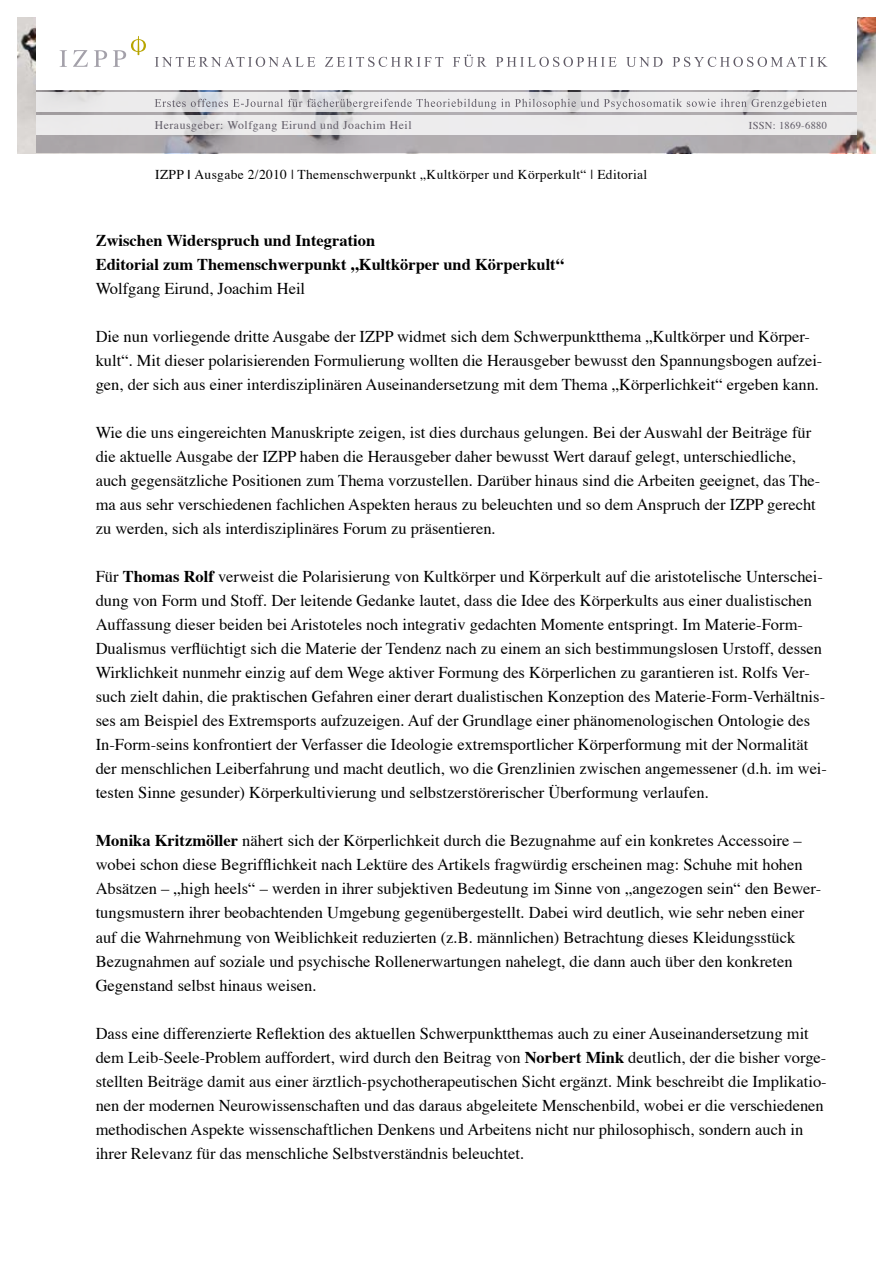
<style>
.page{position:relative;width:893px;height:1263px;background:#fff}
.page>*{position:absolute;margin:0;border:0;box-sizing:border-box;transform-origin:0 0}
.t1{font:16.5px/24px "Times";color:#000}
.t2{font:700 16.5px/24px "Times";color:#000}
.t3{font:13.5px "Times";letter-spacing:.025em;color:#000}
.t4{font:11.7px "Times";letter-spacing:.05em;color:#605b66}
.t5{font:10.5px "Times";letter-spacing:.03em;color:#605b66}
.s1{font-weight:700}
</style>
<div class="page">
<img style="left:17px;top:17px;width:859px;height:136px">
<svg style="left:36px;top:90px;width:821px;height:63px;background:#aeaaad"></svg>
<svg style="left:36px;top:115px;width:821px;height:19px;background:#eae9ea"></svg>
<svg style="left:36px;top:93px;width:821px;height:19px;background:#e8e7e8"></svg>
<div style="left:36px;top:13px;width:821px;height:77px;background:#fff"></div>
<svg style="left:155px;top:55px;width:673px;height:12px"></svg>
<svg style="left:155px;top:99px;width:672px;height:10px;background:#cfced1"></svg>
<svg style="left:60px;top:50px;width:7px;height:17px"></svg>
<svg style="left:73px;top:50px;width:15px;height:17px"></svg>
<svg style="left:94px;top:50px;width:13px;height:17px"></svg>
<svg style="left:113px;top:36px;width:33px;height:31px"></svg>
<p class="t4" style="left:155px;top:114px;width:258px">Herausgeber: Wolfgang Eirund und Joachim Heil</p>
<p class="t5" style="left:749px;top:115px;width:80px">ISSN: 1869-6880</p>
<p class="t3" style="left:155px;top:161px;width:494px">IZPP <span class="s1">|</span> Ausgabe 2/2010 | Themenschwerpunkt „Kultkörper und Körperkult“ | Editorial</p>
<p class="t2" style="left:96px;top:227px;width:470px">Zwischen Widerspruch und Integration<br>Editorial zum Themenschwerpunkt „Kultkörper und Körperkult“</p>
<p class="t1" style="left:96px;top:275px;width:211px">Wolfgang Eirund, Joachim Heil</p>
<p class="t1" style="left:96px;top:323px;width:728px">Die nun vorliegende dritte Ausgabe der IZPP widmet sich dem Schwerpunktthema „Kultkörper und Körper&shy;kult“. Mit dieser polarisierenden Formulierung wollten die Herausgeber bewusst den Spannungsbogen aufzei&shy;gen, der sich aus einer interdisziplinären Auseinandersetzung mit dem Thema „Körperlichkeit“ ergeben kann.</p>
<p class="t1" style="left:96px;top:419px;width:726px">Wie die uns eingereichten Manuskripte zeigen, ist dies durchaus gelungen. Bei der Auswahl der Beiträge für die aktuelle Ausgabe der IZPP haben die Herausgeber daher bewusst Wert darauf gelegt, unterschiedliche, auch gegensätzliche Positionen zum Thema vorzustellen. Darüber hinaus sind die Arbeiten geeignet, das The&shy;ma aus sehr verschiedenen fachlichen Aspekten heraus zu beleuchten und so dem Anspruch der IZPP gerecht zu werden, sich als interdisziplinäres Forum zu präsentieren.</p>
<p class="t1" style="left:96px;top:563px;width:733px">Für <span class="s1">Thomas Rolf</span> verweist die Polarisierung von Kultkörper und Körperkult auf die aristotelische Unterschei&shy;dung von Form und Stoff. Der leitende Gedanke lautet, dass die Idee des Körperkults aus einer dualistischen Auffassung dieser beiden bei Aristoteles noch integrativ gedachten Momente entspringt. Im Materie-Form-Dualismus verflüchtigt sich die Materie der Tendenz nach zu einem an sich bestimmungslosen Urstoff, dessen Wirklichkeit nunmehr einzig auf dem Wege aktiver Formung des Körperlichen zu garantieren ist. Rolfs Ver&shy;such zielt dahin, die praktischen Gefahren einer derart dualistischen Konzeption des Materie-Form-Verhältnis&shy;ses am Beispiel des Extremsports aufzuzeigen. Auf der Grundlage einer phänomenologischen Ontologie des In-Form-seins konfrontiert der Verfasser die Ideologie extremsportlicher Körperformung mit der Normalität der menschlichen Leiberfahrung und macht deutlich, wo die Grenzlinien zwischen angemessener (d.h. im wei&shy;testen Sinne gesunder) Körperkultivierung und selbstzerstörerischer Überformung verlaufen.</p>
<p class="t1" style="left:96px;top:827px;width:727px"><span class="s1">Monika Kritzmöller</span> nähert sich der Körperlichkeit durch die Bezugnahme auf ein konkretes Accessoire – wobei schon diese Begrifflichkeit nach Lektüre des Artikels fragwürdig erscheinen mag: Schuhe mit hohen Absätzen – „high heels“ – werden in ihrer subjektiven Bedeutung im Sinne von „angezogen sein“ den Bewer&shy;tungsmustern ihrer beobachtenden Umgebung gegenübergestellt. Dabei wird deutlich, wie sehr neben einer auf die Wahrnehmung von Weiblichkeit reduzierten (z.B. männlichen) Betrachtung dieses Kleidungsstück Bezugnahmen auf soziale und psychische Rollenerwartungen nahelegt, die dann auch über den konkreten Gegenstand selbst hinaus weisen.</p>
<p class="t1" style="left:96px;top:1019px;width:732px">Dass eine differenzierte Reflektion des aktuellen Schwerpunktthemas auch zu einer Auseinandersetzung mit dem Leib-Seele-Problem auffordert, wird durch den Beitrag von <span class="s1">Norbert Mink</span> deutlich, der die bisher vorge&shy;stellten Beiträge damit aus einer ärztlich-psychotherapeutischen Sicht ergänzt. Mink beschreibt die Implikatio&shy;nen der modernen Neurowissenschaften und das daraus abgeleitete Menschenbild, wobei er die verschiedenen methodischen Aspekte wissenschaftlichen Denkens und Arbeitens nicht nur philosophisch, sondern auch in ihrer Relevanz für das menschliche Selbstverständnis beleuchtet.</p>
</div>
